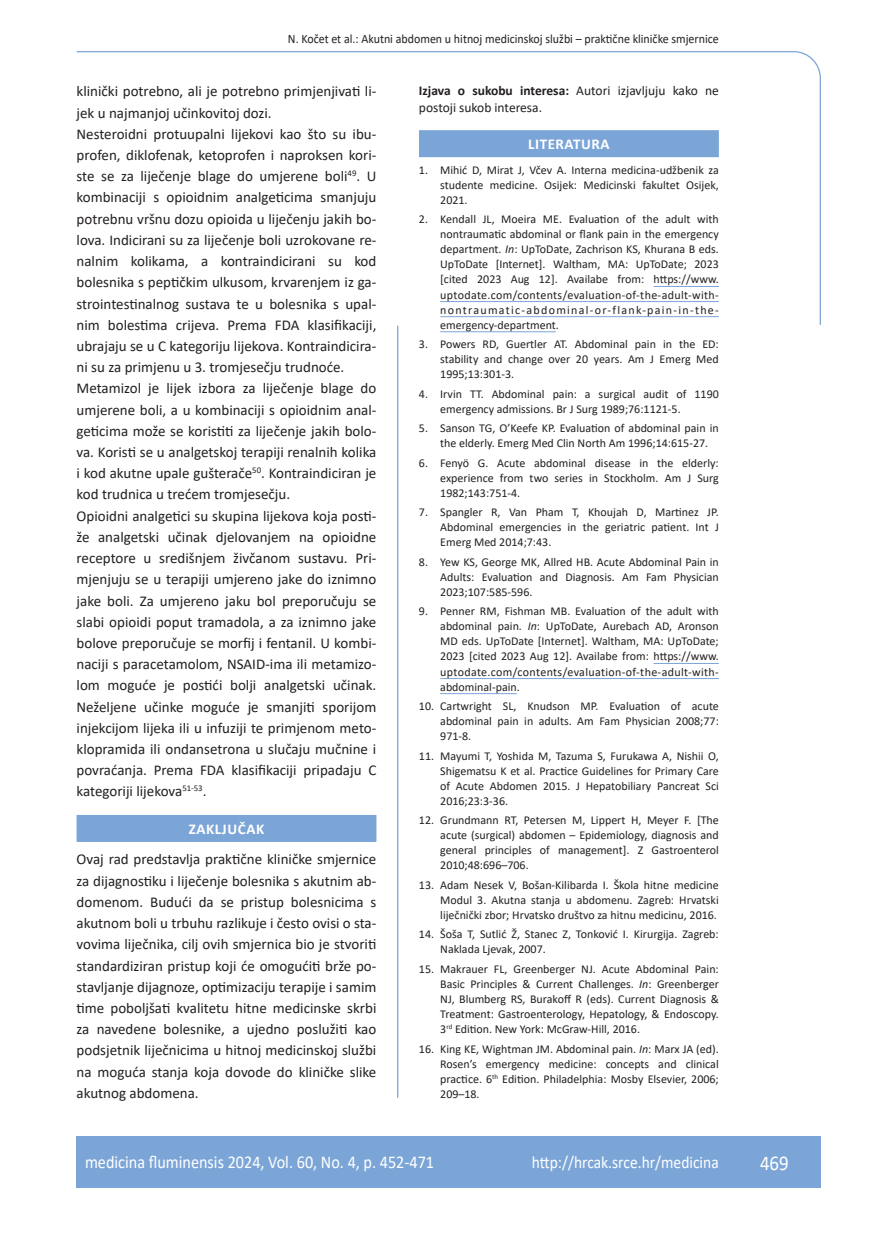
<style>
.page{position:relative;width:872px;height:1234px;background:#fff}
.page>*{position:absolute;margin:0;border:0;box-sizing:border-box;transform-origin:0 0}
.t1{font:21px "Calibri";color:#fff;scale:.9 1}
.t2{font:18px "Calibri";color:#fff;scale:.9 1}
.t3{font:17.25px "Calibri";color:#fff;scale:.9 1}
.osnovni_tekst{font:15px/21.1px "Calibri";color:#231f20;text-align:justify}
.naslov_ruler{font:700 15px "Calibri";letter-spacing:.04em;color:#fff}
.izjava{font:13.5px/16.6px "Calibri";color:#231f20}
.glava{font:12.75px "Calibri";color:#231f20;scale:.94 1}
.literatura{font:12px/15.1px "Calibri";color:#231f20;text-align:justify}
.s1{font-weight:700}
.s2{font-style:italic}
</style>
<div class="page">
<svg style="left:76px;top:51px;width:745px;height:275px"></svg>
<hr style="left:397px;top:325px;width:1px;height:772px;background:#7ca5d7">
<div style="left:77px;top:1135px;width:744px;height:51px;background:#7ca5d7"></div>
<div style="left:77px;top:814px;width:299px;height:27px;background:#7ca5d7"></div>
<div style="left:419px;top:130px;width:300px;height:27px;background:#7ca5d7"></div>
<hr style="left:653px;top:286px;width:66px;height:1px;background:#7ca5d7">
<hr style="left:440px;top:301px;width:279px;height:1px;background:#7ca5d7">
<hr style="left:440px;top:316px;width:279px;height:1px;background:#7ca5d7">
<hr style="left:440px;top:331px;width:116px;height:1px;background:#7ca5d7">
<hr style="left:653px;top:663px;width:66px;height:1px;background:#7ca5d7">
<hr style="left:440px;top:678px;width:279px;height:1px;background:#7ca5d7">
<hr style="left:440px;top:693px;width:77px;height:1px;background:#7ca5d7">
<p class="glava" style="left:288px;top:29px;width:460px">N. Kočet et al.: Akutni abdomen u hitnoj medicinskoj službi – praktične kliničke smjernice</p>
<p class="osnovni_tekst" style="left:77px;top:80px;width:301px">klinički potrebno, ali je potrebno primjenjivati li&shy;jek u najmanjoj učinkovitoj dozi.</p>
<p class="osnovni_tekst" style="left:77px;top:123px;width:301px">Nesteroidni protuupalni lijekovi kao što su ibu&shy;profen, diklofenak, ketoprofen i naproksen kori&shy;ste se za liječenje blage do umjerene boli<sup>49</sup>. U kombinaciji s opioidnim analgeticima smanjuju potrebnu vršnu dozu opioida u liječenju jakih bo&shy;lova. Indicirani su za liječenje boli uzrokovane re&shy;nalnim kolikama, a kontraindicirani su kod bolesnika s peptičkim ulkusom, krvarenjem iz ga&shy;strointesti nalnog sustava te u bolesnika s upal&shy;nim bolesti ma crijeva. Prema FDA klasifikaciji, ubrajaju se u C kategoriju lijekova. Kontraindicira&shy;ni su za primjenu u 3. tromjesečju trudnoće.</p>
<p class="osnovni_tekst" style="left:77px;top:377px;width:301px">Metamizol je lijek izbora za liječenje blage do umjerene boli, a u kombinaciji s opioidnim anal&shy;geticima može se koristiti za liječenje jakih bolo&shy;va. Koristi se u analgetskoj terapiji renalnih kolika i kod akutne upale gušterače<sup>50</sup>. Kontraindiciran je kod trudnica u trećem tromjesečju.</p>
<p class="osnovni_tekst" style="left:77px;top:504px;width:301px">Opioidni analgetici su skupina lijekova koja posti&shy;že analgetski učinak djelovanjem na opioidne receptore u središnjem živčanom sustavu. Pri&shy;mjenjuju se u terapiji umjereno jake do iznimno jake boli. Za umjereno jaku bol preporučuju se slabi opioidi poput tramadola, a za iznimno jake bolove preporučuje se morfij i fentanil. U kombi&shy;naciji s paracetamolom, NSAID-ima ili metamizo&shy;lom moguće je postići bolji analgetski učinak.<br>Neželjene učinke moguće je smanjiti sporijom injekcijom lijeka ili u infuziji te primjenom meto&shy;klopramida ili ondansetrona u slučaju mučnine i povraćanja. Prema FDA klasifikaciji pripadaju C kategoriji lijekova<sup>51-53</sup>.</p>
<p class="naslov_ruler" style="left:189px;top:818px;width:77px">ZAKLJUČAK</p>
<p class="osnovni_tekst" style="left:77px;top:848px;width:301px;text-align:left">Ovaj rad predstavlja praktične kliničke smjernice za dijagnosti ku i liječenje bolesnika s akutnim ab&shy;domenom. Budući da se pristup bolesnicima s akutnom boli u trbuhu razlikuje i često ovisi o sta&shy;vovima liječnika, cilj ovih smjernica bio je stvoriti standardiziran pristup koji će omogućiti brže po&shy;stavljanje dijagnoze, opti mizaciju terapije i samim ti me poboljšati kvalitetu hitne medicinske skrbi za navedene bolesnike, a ujedno poslužiti kao podsjetnik liječnicima u hitnoj medicinskoj službi na moguća stanja koja dovode do kliničke slike akutnog abdomena.</p>
<p class="izjava" style="left:419px;top:82px;width:301px"><span class="s1">Izjava o sukobu interesa:</span> Autori izjavljuju kako ne postoji sukob interesa.</p>
<p class="naslov_ruler" style="left:528px;top:133px;width:83px">LITERATURA</p>
<p class="literatura" style="left:440px;top:162px;width:280px;text-indent:-21px">1. Mihić D, Mirat J, Včev A. Interna medicina-udžbenik za studente medicine. Osijek: Medicinski fakultet Osijek, 2021.</p>
<p class="literatura" style="left:440px;top:211px;width:280px;text-indent:-21px">2. Kendall JL, Moeira ME. Evaluation of the adult with nontraumatic abdominal or flank pain in the emergency department. <span class="s2">In</span>: UpToDate, Zachrison KS, Khurana B eds.<br>UpToDate [Internet]. Waltham, MA: UpToDate; 2023 [cited 2023 Aug 12]. Availabe from: https://www. uptodate.com/contents/evaluation-of-the-adult-with&shy;nontraumatic-abdominal-or-flank-pain-in-the&shy;emergency-department.</p>
<p class="literatura" style="left:440px;top:336px;width:280px;text-indent:-21px">3. Powers RD, Guertler AT. Abdominal pain in the ED: stability and change over 20 years. Am J Emerg Med 1995;13:301-3.</p>
<p class="literatura" style="left:440px;top:386px;width:280px;text-indent:-21px">4. Irvin TT. Abdominal pain: a surgical audit of 1190 emergency admissions. Br J Surg 1989;76:1121-5.</p>
<p class="literatura" style="left:440px;top:420px;width:280px;text-indent:-21px">5. Sanson TG, O’Keefe KP. Evaluation of abdominal pain in the elderly. Emerg Med Clin North Am 1996;14:615-27.</p>
<p class="literatura" style="left:440px;top:454px;width:280px;text-indent:-21px">6. Fenyö G. Acute abdominal disease in the elderly: experience from two series in Stockholm. Am J Surg 1982;143:751-4.</p>
<p class="literatura" style="left:440px;top:504px;width:280px;text-indent:-21px">7. Spangler R, Van Pham T, Khoujah D, Martinez JP.<br>Abdominal emergencies in the geriatric patient. Int J Emerg Med 2014;7:43.</p>
<p class="literatura" style="left:440px;top:553px;width:280px;text-indent:-21px">8. Yew KS, George MK, Allred HB. Acute Abdominal Pain in Adults: Evaluation and Diagnosis. Am Fam Physician 2023;107:585-596.</p>
<p class="literatura" style="left:440px;top:603px;width:280px;text-indent:-21px">9. Penner RM, Fishman MB. Evaluation of the adult with abdominal pain. <span class="s2">In</span>: UpToDate, Aurebach AD, Aronson MD eds. UpToDate [Internet]. Waltham, MA: UpToDate; 2023 [cited 2023 Aug 12]. Availabe from: https://www. uptodate.com/contents/evaluation-of-the-adult-with&shy;abdominal-pain.</p>
<p class="literatura" style="left:440px;top:698px;width:280px;text-indent:-21px">10. Cartwright SL, Knudson MP. Evaluation of acute abdominal pain in adults. Am Fam Physician 2008;77:<br>971-8.</p>
<p class="literatura" style="left:440px;top:747px;width:280px;text-indent:-21px">11. Mayumi T, Yoshida M, Tazuma S, Furukawa A, Nishii O, Shigematsu K et al. Practice Guidelines for Primary Care of Acute Abdomen 2015. J Hepatobiliary Pancreat Sci 2016;23:3-36.</p>
<p class="literatura" style="left:440px;top:812px;width:280px;text-indent:-21px">12. Grundmann RT, Petersen M, Lippert H, Meyer F. [The acute (surgical) abdomen – Epidemiology, diagnosis and general principles of management]. Z Gastroenterol 2010;48:696–706.</p>
<p class="literatura" style="left:440px;top:876px;width:280px;text-indent:-21px">13. Adam Nesek V, Bošan-Kilibarda I. Škola hitne medicine Modul 3. Akutna stanja u abdomenu. Zagreb: Hrvatski liječnički zbor; Hrvatsko društvo za hitnu medicinu, 2016.</p>
<p class="literatura" style="left:440px;top:926px;width:280px;text-indent:-21px">14. Šoša T, Sutlić Ž, Stanec Z, Tonković I. Kirurgija. Zagreb:<br>Naklada Ljevak, 2007.</p>
<p class="literatura" style="left:440px;top:960px;width:280px;text-indent:-21px">15. Makrauer FL, Greenberger NJ. Acute Abdominal Pain:<br>Basic Principles &amp; Current Challenges. <span class="s2">In</span>: Greenberger NJ, Blumberg RS, Burakoff R (eds). Current Diagnosis &amp; Treatment: Gastroenterology, Hepatology, &amp; Endoscopy.<br>3<sup>rd</sup> Edition. New York: McGraw-Hill, 2016.</p>
<p class="literatura" style="left:440px;top:1040px;width:280px;text-indent:-21px">16. King KE, Wightman JM. Abdominal pain. <span class="s2">In</span>: Marx JA (ed).<br>Rosen’s emergency medicine: concepts and clinical practice. 6<sup>th</sup> Edition. Philadelphia: Mosby Elsevier, 2006; 209–18.</p>
<p class="t2" style="left:85px;top:1149px;width:389px">medicina fluminensis 2024, Vol. 60, No. 4, p. 452-471</p>
<p class="t3" style="left:532px;top:1150px;width:209px">http://hrcak.srce.hr/medicina</p>
<p class="t1" style="left:760px;top:1147px;width:33px">469</p>
</div>
